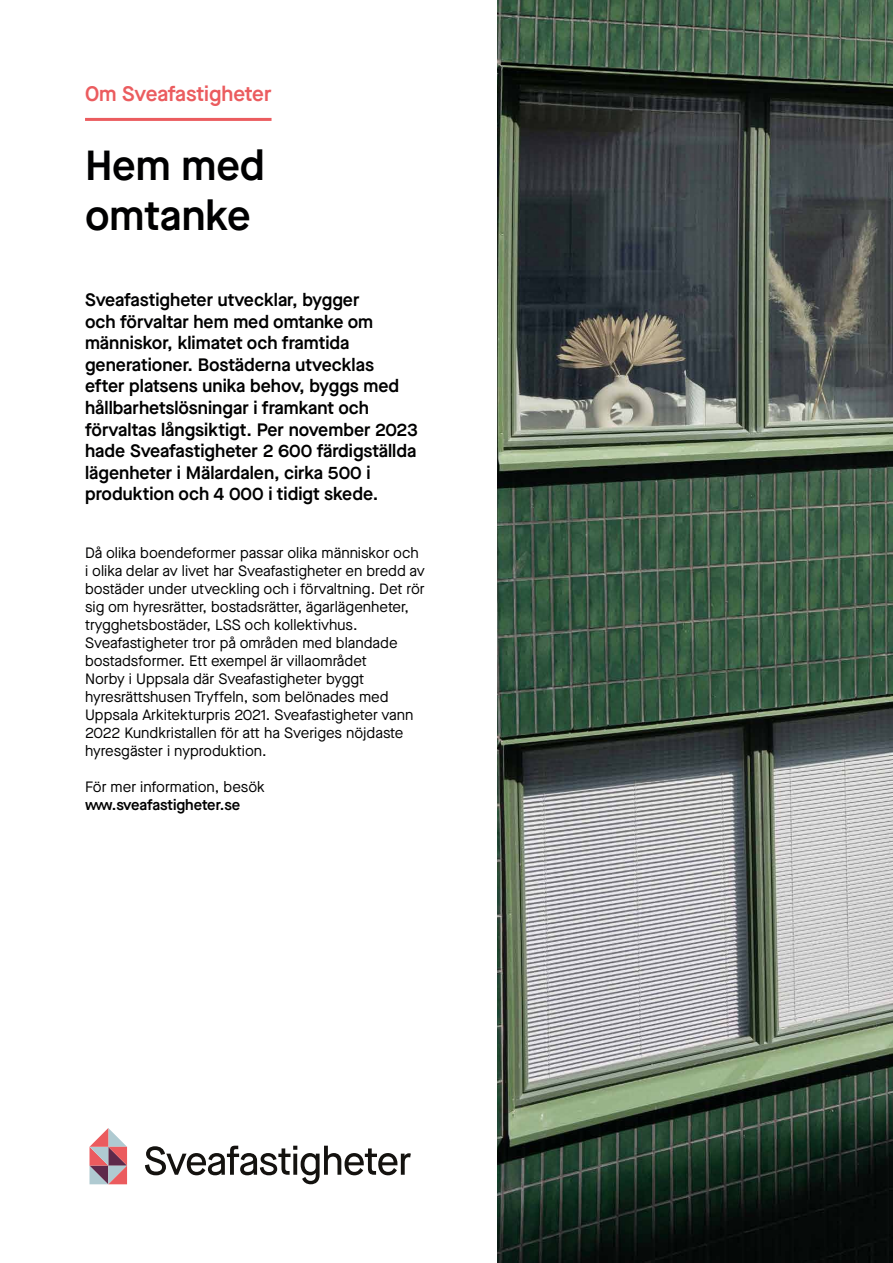
<style>
.page{position:relative;width:893px;height:1263px;background:#fff}
.page>*{position:absolute;margin:0;border:0;box-sizing:border-box;transform-origin:0 0}
.t1{font:600 42px/50.4px "Maison Neue";color:#000001}
.t2{font:600 21px "Maison Neue";color:#eb5c5f}
.t3{font:600 18px/21.6px "Maison Neue";color:#000001}
.t4{font:15px/18px "Maison Neue";color:#000001}
.t5{font:600 15px "Maison Neue";letter-spacing:-.005em;color:#000001}
</style>
<div class="page">
<svg style="left:145px;top:1146px;width:266px;height:38px"></svg>
<svg style="left:90px;top:1128px;width:37px;height:56px"></svg>
<img style="left:497px;top:0;width:396px;height:1263px">
<hr style="left:85px;top:118px;width:187px;height:3px;background:#eb5c5f">
<h2 class="t2" style="left:85px;top:79px;width:188px">Om Sveafastigheter</h2>
<h1 class="t1" style="left:85px;top:139px;width:181px">Hem med omtanke</h1>
<p class="t3" style="left:85px;top:289px;width:334px">Sveafastigheter utvecklar, bygger<br>och förvaltar hem med omtanke om människor, klimatet och framtida generationer. Bostäderna utvecklas efter platsens unika behov, byggs med hållbarhetslösningar i framkant och förvaltas långsiktigt. Per november 2023 hade Sveafastigheter 2 600 färdigställda lägenheter i Mälardalen, cirka 500 i produktion och 4 000 i tidigt skede.</p>
<p class="t4" style="left:85px;top:544px;width:341px">Då olika boendeformer passar olika människor och i olika delar av livet har Sveafastigheter en bredd av bostäder under utveckling och i förvaltning. Det rör sig om hyresrätter, bostadsrätter, ägarlägenheter, trygghetsbostäder, LSS och kollektivhus.<br>Sveafastigheter tror på områden med blandade bostadsformer. Ett exempel är villaområdet<br>Norby i Uppsala där Sveafastigheter byggt hyresrättshusen Tryffeln, som belönades med Uppsala Arkitekturpris 2021. Sveafastigheter vann 2022 Kundkristallen för att ha Sveriges nöjdaste hyresgäster i nyproduktion.</p>
<p class="t4" style="left:85px;top:778px;width:181px">För mer information, besök</p>
<p class="t5" style="left:85px;top:794px;width:157px">www.sveafastigheter.se</p>
</div>
